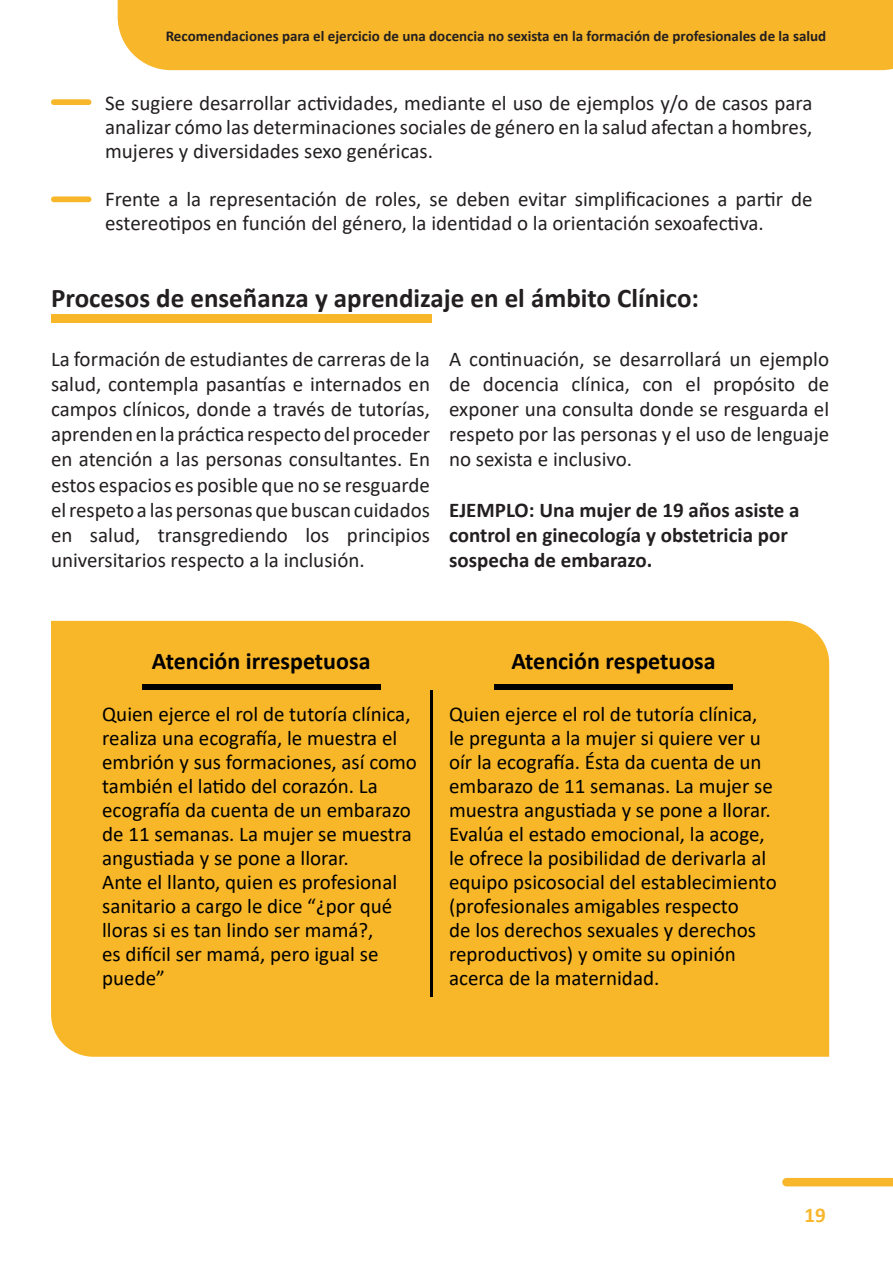
<style>
.page{position:relative;width:893px;height:1263px;background:#fff}
.page>*{position:absolute;margin:0;border:0;box-sizing:border-box;transform-origin:0 0}
.t1{font:700 27px "Calibri";color:#231f20}
.t2{font:700 24px "Calibri";color:#000001}
.t3{font:21px/25.2px "Calibri";color:#231f20;text-align:justify}
.t4{font:21px/24px "Calibri";color:#000001}
.t5{font:700 21px/25.2px "Calibri";color:#231f20}
.t6{font:700 21px "Calibri";color:#f8b72b}
.t7{font:700 15px "Calibri";color:#231f20}
</style>
<div class="page">
<div style="left:118px;top:0;width:775px;height:70px;background:#f8b72b"></div>
<svg style="left:782px;top:1178px;width:111px;height:8px"></svg>
<div style="left:51px;top:99px;width:40px;height:6px;background:#f8b72b;border-radius:3px"></div>
<div style="left:51px;top:196px;width:40px;height:6px;background:#f8b72b;border-radius:3px"></div>
<div style="left:51px;top:315px;width:380px;height:8px;background:#f8b729"></div>
<div style="left:51px;top:621px;width:778px;height:436px;background:#f8b729"></div>
<svg style="left:142px;top:684px;width:238px;height:5px"></svg>
<svg style="left:494px;top:684px;width:239px;height:5px"></svg>
<svg style="left:430px;top:690px;width:2px;height:307px"></svg>
<p class="t7" style="left:166px;top:25px;width:662px">Recomendaciones para el ejercicio de una docencia no sexista en la formación de profesionales de la salud</p>
<p class="t3" style="left:105px;top:90px;width:709px;line-height:24px">Se sugiere desarrollar actividades, mediante el uso de ejemplos y/o de casos para analizar cómo las determinaciones sociales de género en la salud afectan a hombres, mujeres y diversidades sexo genéricas.</p>
<p class="t3" style="left:105px;top:186px;width:709px;line-height:24px">Frente a la representación de roles, se deben evitar simplificaciones a partir de estereotipos en función del género, la identidad o la orientación sexoafectiva.</p>
<p class="t1" style="left:51px;top:279px;width:649px">Procesos de enseñanza y aprendizaje en el ámbito Clínico:</p>
<p class="t3" style="left:449px;top:345px;width:382px">A continuación, se desarrollará un ejemplo de docencia clínica, con el propósito de exponer una consulta donde se resguarda el respeto por las personas y el uso de lenguaje no sexista e inclusivo.</p>
<p class="t5" style="left:449px;top:497px;width:352px">EJEMPLO: Una mujer de 19 años asiste a control en ginecología y obstetricia por sospecha de embarazo.</p>
<p class="t3" style="left:51px;top:345px;width:381px">La formación de estudiantes de carreras de la salud, contempla pasantías e internados en campos clínicos, donde a través de tutorías, aprenden en la práctica respecto del proceder en atención a las personas consultantes. En estos espacios es posible que no se resguarde el respeto a las personas que buscan cuidados en salud, transgrediendo los principios universitarios respecto a la inclusión.</p>
<p class="t2" style="left:152px;top:644px;width:220px">Atención irrespetuosa</p>
<p class="t2" style="left:511px;top:644px;width:206px">Atención respetuosa</p>
<p class="t4" style="left:102px;top:701px;width:316px">Quien ejerce el rol de tutoría clínica, realiza una ecografía, le muestra el embrión y sus formaciones, así como también el latido del corazón. La ecografía da cuenta de un embarazo de 11 semanas. La mujer se muestra angustiada y se pone a llorar.</p>
<p class="t4" style="left:102px;top:869px;width:296px">Ante el llanto, quien es profesional sanitario a cargo le dice “¿por qué lloras si es tan lindo ser mamá?, es difícil ser mamá, pero igual se puede”</p>
<p class="t4" style="left:449px;top:701px;width:329px">Quien ejerce el rol de tutoría clínica, le pregunta a la mujer si quiere ver u oír la ecografía. Ésta da cuenta de un embarazo de 11 semanas. La mujer se muestra angustiada y se pone a llorar.<br>Evalúa el estado emocional, la acoge, le ofrece la posibilidad de derivarla al equipo psicosocial del establecimiento (profesionales amigables respecto<br>de los derechos sexuales y derechos reproductivos) y omite su opinión acerca de la maternidad.</p>
<p class="t6" style="left:804px;top:1200px;width:23px">19</p>
</div>
